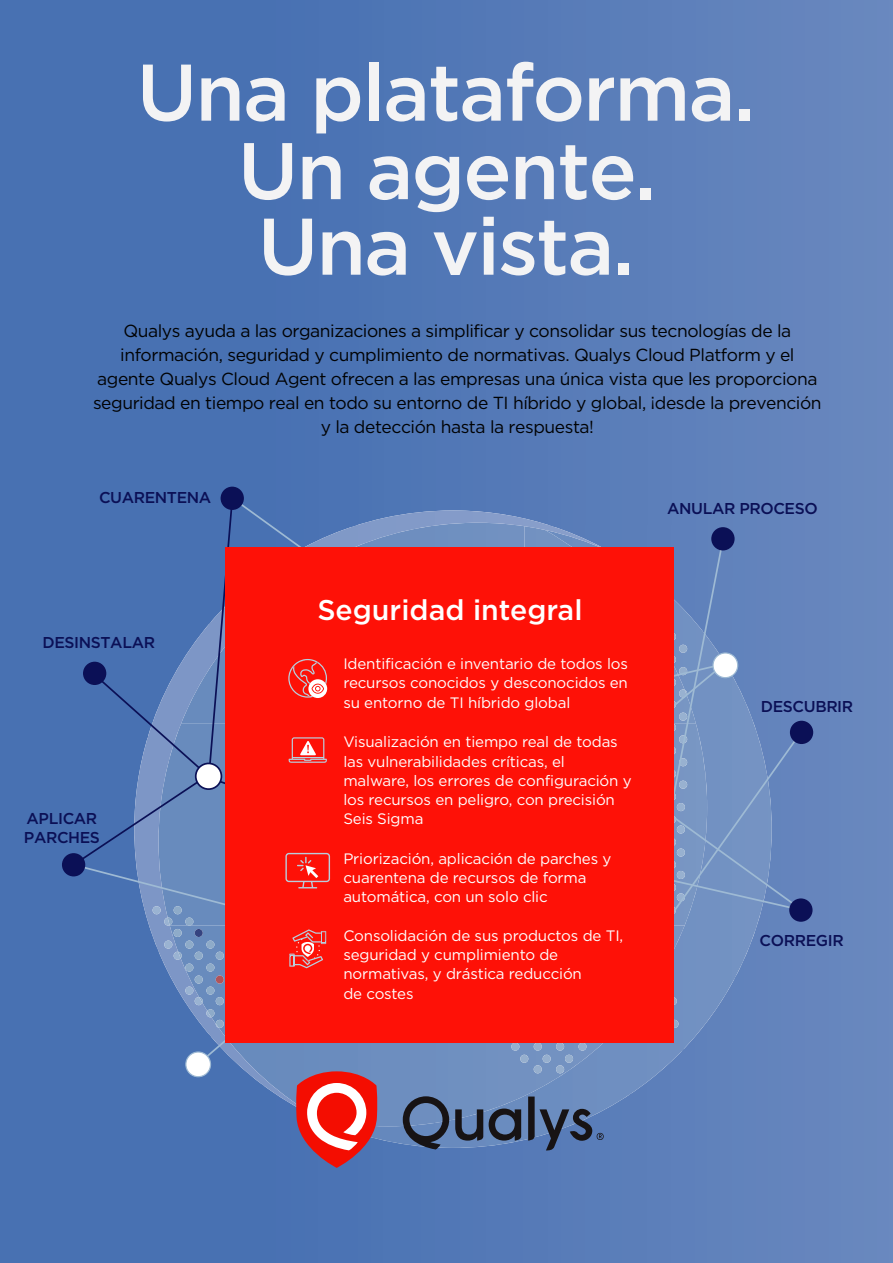
<style>
.page{position:relative;width:893px;height:1263px;background:#fff}
.page>*{position:absolute;margin:0;border:0;box-sizing:border-box;transform-origin:0 0}
.t1{font:500 80.1px/76.9px "Gotham";letter-spacing:-.025em;color:#f3f3f4;text-align:center}
.t2{font:500 28.5px "Gotham";color:#fff}
.t3{font:17.4px/24px "Gotham";letter-spacing:-.025em;color:#010203;text-align:center}
.t4{font:500 15.75px/18.9px "Gotham";letter-spacing:-.025em;color:#0b1056}
.t5{font:15.15px/19.2px "Gotham";letter-spacing:-.01em;color:#fff}
</style>
<div class="page">
<img style="left:0;top:0;width:787px;height:525px">
<div style="left:787px;top:0;width:106px;height:1263px;background:#6787be"></div>
<div style="left:0;top:525px;width:73px;height:211px;background:#4871b2"></div>
<div style="left:737px;top:1168px;width:52px;height:95px;background:#6383bc"></div>
<div style="left:0;top:736px;width:156px;height:527px;background:#4871b2"></div>
<div style="left:156px;top:1168px;width:53px;height:95px;background:#4871b2"></div>
<div style="left:684px;top:1168px;width:53px;height:95px;background:#6082bb"></div>
<div style="left:209px;top:1168px;width:52px;height:95px;background:#4871b2"></div>
<div style="left:631px;top:1168px;width:53px;height:95px;background:#5c7fba"></div>
<div style="left:261px;top:1168px;width:53px;height:95px;background:#4971b3"></div>
<div style="left:579px;top:1168px;width:52px;height:95px;background:#597db9"></div>
<div style="left:314px;top:1168px;width:265px;height:95px;background:#5177b6"></div>
<div style="left:221px;top:487px;width:23px;height:23px;background:#0b1056;border-radius:50%"></div>
<div style="left:62px;top:853px;width:23px;height:23px;background:#0b1056;border-radius:50%"></div>
<div style="left:790px;top:721px;width:23px;height:23px;background:#0b1056;border-radius:50%"></div>
<div style="left:789px;top:898px;width:23px;height:24px;background:#0b1056;border-radius:50%"></div>
<svg style="left:73px;top:499px;width:730px;height:669px;background:#a74d66"></svg>
<h1 class="t1" style="left:137px;top:53px;width:620px">Una plataforma.<br>Un agente.<br>Una vista.</h1>
<p class="t3" style="left:93px;top:319px;width:730px">Qualys ayuda a las organizaciones a simplificar y consolidar sus tecnologías de la información, seguridad y cumplimiento de normativas. Qualys Cloud Platform y el agente Qualys Cloud Agent ofrecen a las empresas una única vista que les proporciona seguridad en tiempo real en todo su entorno de TI híbrido y global, ¡desde la prevención y la detección hasta la respuesta!</p>
<p class="t4" style="left:99px;top:488px;width:114px">CUARENTENA</p>
<p class="t4" style="left:42px;top:633px;width:114px">DESINSTALAR</p>
<p class="t4" style="left:24px;top:809px;width:78px">APLICAR<br>PARCHES</p>
<h2 class="t2" style="left:317px;top:591px;width:267px">Seguridad integral</h2>
<p class="t5" style="left:343px;top:654px;width:286px;text-align:justify">Identificación e inventario de todos los recursos conocidos y desconocidos en su entorno de TI híbrido global</p>
<p class="t5" style="left:343px;top:732px;width:290px">Visualización en tiempo real de todas las vulnerabilidades críticas, el malware, los errores de configuración y los recursos en peligro, con precisión<br>Seis Sigma</p>
<p class="t5" style="left:343px;top:849px;width:269px">Priorización, aplicación de parches y cuarentena de recursos de forma automática, con un solo clic</p>
<p class="t5" style="left:343px;top:926px;width:281px">Consolidación de sus productos de TI, seguridad y cumplimiento de normativas, y drástica reducción<br>de costes</p>
<p class="t4" style="left:667px;top:499px;width:152px">ANULAR PROCESO</p>
<p class="t4" style="left:761px;top:696px;width:94px">DESCUBRIR</p>
<p class="t4" style="left:760px;top:931px;width:86px">CORREGIR</p>
</div>
